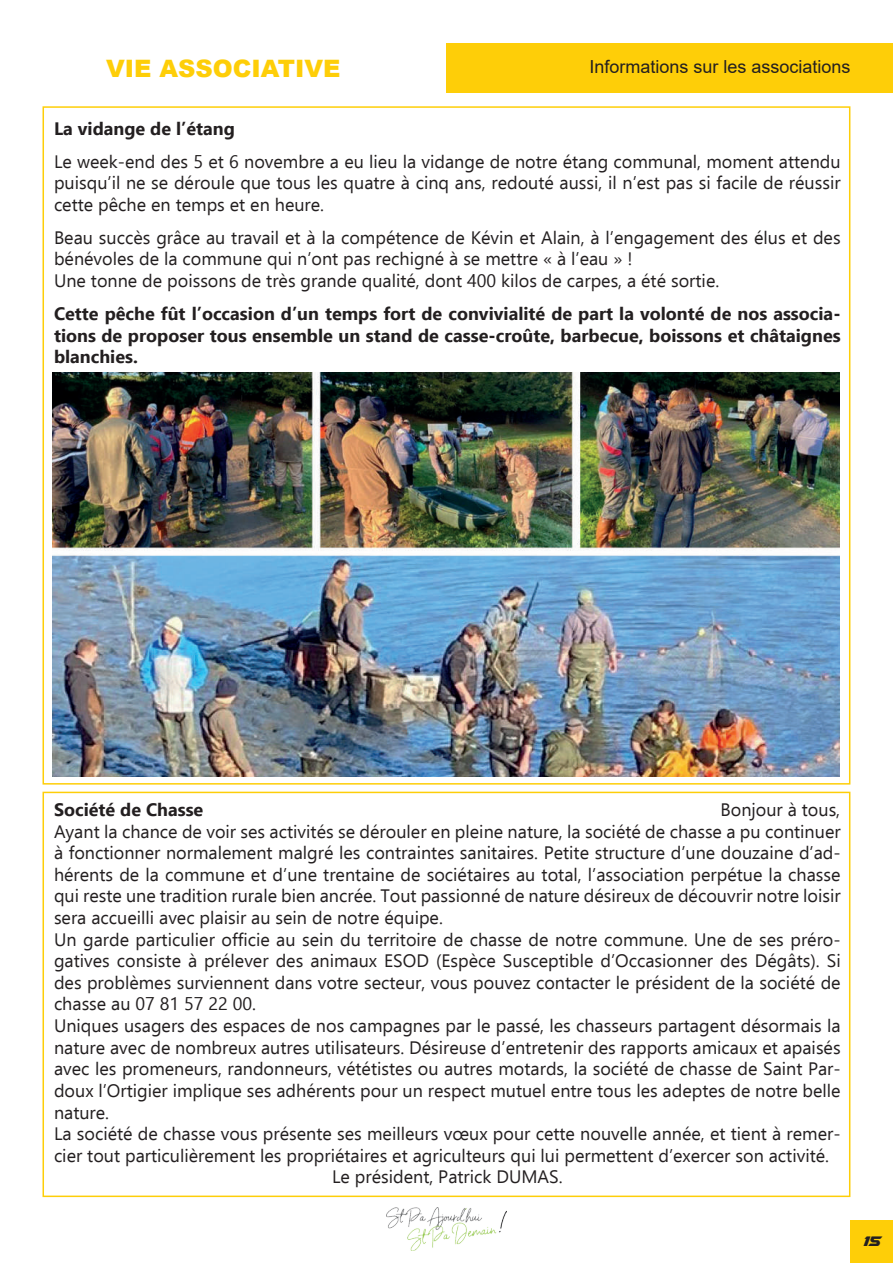
<style>
.page{position:relative;width:893px;height:1263px;background:#fff}
.page>*{position:absolute;margin:0;border:0;box-sizing:border-box;transform-origin:0 0}
.t1{font:900 24px "Arial";color:#fece08}
.t2{font:18px/21.6px "Ebrima";color:#231f20;text-align:justify}
.t3{font:700 18px/21.6px "Ebrima";color:#231f20;text-align:justify}
.t4{font:18px "Arial";color:#231f20}
.t5{font:18px "Airstrike";color:#231f20}
</style>
<div class="page">
<div style="left:446px;top:43px;width:447px;height:49px;background:#fece08"></div>
<div style="left:850px;top:1220px;width:43px;height:43px;background:#fece08"></div>
<img style="left:387px;top:1208px;width:119px;height:42px">
<div style="left:43px;top:792px;width:807px;height:405px;border:2px solid #fece08"></div>
<img style="left:53px;top:372px;width:787px;height:404px">
<h1 class="t1" style="left:106px;top:51px;width:236px">VIE ASSOCIATIVE</h1>
<p class="t4" style="left:589px;top:54px;width:263px">Informations sur les associations</p>
<p class="t3" style="left:54px;top:116px;width:182px">La vidange de l’étang</p>
<p class="t2" style="left:54px;top:150px;width:788px">Le week-end des 5 et 6 novembre a eu lieu la vidange de notre étang communal, moment attendu puisqu’il ne se déroule que tous les quatre à cinq ans, redouté aussi, il n’est pas si facile de réussir cette pêche en temps et en heure.</p>
<p class="t2" style="left:54px;top:226px;width:788px;text-align:left">Beau succès grâce au travail et à la compétence de Kévin et Alain, à l’engagement des élus et des bénévoles de la commune qui n’ont pas rechigné à se mettre « à l’eau » !<br>Une tonne de poissons de très grande qualité, dont 400 kilos de carpes, a été sortie.</p>
<p class="t3" style="left:54px;top:302px;width:788px">Cette pêche fût l’occasion d’un temps fort de convivialité de part la volonté de nos associa&shy;tions de proposer tous ensemble un stand de casse-croûte, barbecue, boissons et châtaignes blanchies.</p>
<p class="t3" style="left:54px;top:798px;width:151px">Société de Chasse</p>
<p class="t2" style="left:720px;top:798px;width:121px">Bonjour à tous,</p>
<p class="t2" style="left:54px;top:820px;width:788px">Ayant la chance de voir ses activités se dérouler en pleine nature, la société de chasse a pu continuer</p>
<p class="t2" style="left:54px;top:841px;width:788px">à fonctionner normalement malgré les contraintes sanitaires. Petite structure d’une douzaine d’ad-</p>
<p class="t2" style="left:54px;top:863px;width:788px">hérents de la commune et d’une trentaine de sociétaires au total, l’association perpétue la chasse</p>
<p class="t2" style="left:54px;top:885px;width:788px">qui reste une tradition rurale bien ancrée. Tout passionné de nature désireux de découvrir notre loisir</p>
<p class="t2" style="left:54px;top:906px;width:390px">sera accueilli avec plaisir au sein de notre équipe.</p>
<p class="t2" style="left:54px;top:928px;width:788px">Un garde particulier officie au sein du territoire de chasse de notre commune. Une de ses préro-</p>
<p class="t2" style="left:54px;top:949px;width:788px">gatives consiste à prélever des animaux ESOD (Espèce Susceptible d’Occasionner des Dégâts). Si</p>
<p class="t2" style="left:54px;top:971px;width:788px">des problèmes surviennent dans votre secteur, vous pouvez contacter le président de la société de</p>
<p class="t2" style="left:54px;top:993px;width:204px">chasse au 07 81 57 22 00.</p>
<p class="t2" style="left:54px;top:1014px;width:788px">Uniques usagers des espaces de nos campagnes par le passé, les chasseurs partagent désormais la</p>
<p class="t2" style="left:54px;top:1036px;width:788px">nature avec de nombreux autres utilisateurs. Désireuse d’entretenir des rapports amicaux et apaisés</p>
<p class="t2" style="left:54px;top:1057px;width:788px">avec les promeneurs, randonneurs, vététistes ou autres motards, la société de chasse de Saint Par-</p>
<p class="t2" style="left:54px;top:1079px;width:788px">doux l’Ortigier implique ses adhérents pour un respect mutuel entre tous les adeptes de notre belle</p>
<p class="t2" style="left:54px;top:1101px;width:57px">nature.</p>
<p class="t2" style="left:54px;top:1122px;width:788px">La société de chasse vous présente ses meilleurs vœux pour cette nouvelle année, et tient à remer-</p>
<p class="t2" style="left:54px;top:1144px;width:777px">cier tout particulièrement les propriétaires et agriculteurs qui lui permettent d’exercer son activité.</p>
<p class="t2" style="left:332px;top:1165px;width:232px">Le président, Patrick DUMAS.</p>
<p class="t5" style="left:862px;top:1232px;width:19px">15</p>
</div>
